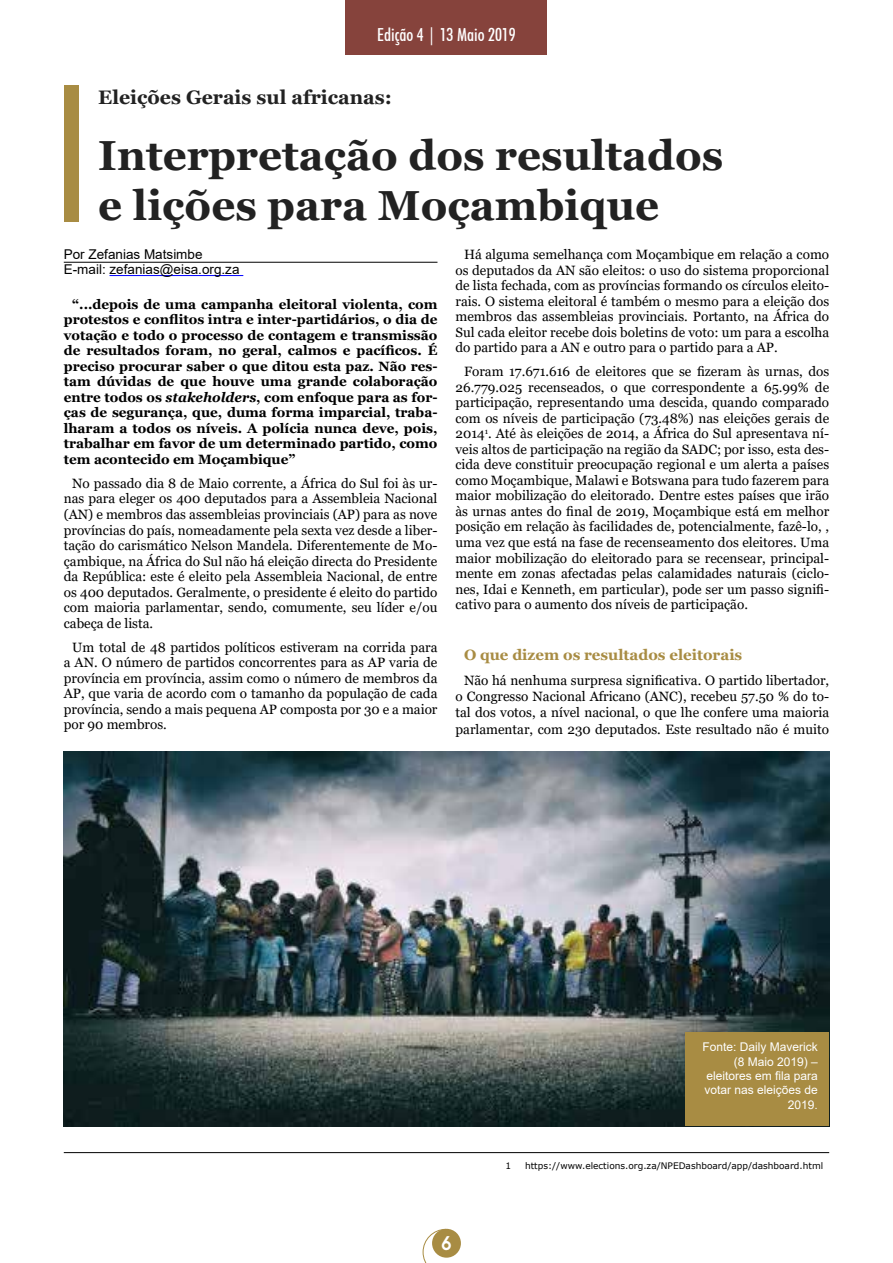
<style>
.page{position:relative;width:893px;height:1263px;background:#fff}
.page>*{position:absolute;margin:0;border:0;box-sizing:border-box;transform-origin:0 0}
.t1{font:700 42px/50.4px "Georgia";color:#222}
.t2{font:700 19.5px "Georgia";color:#222}
.t3{font:500 condensed 18px "Futura BT";color:#fff}
.t4{font:700 18px "Arca Majora 3";color:#fff}
.t5{font:700 15px "Georgia";color:#a88c43}
.t6{font:13.5px/15.5px "Georgia";color:#000;text-align:justify}
.t7{font:700 13.5px/15.5px "Georgia";color:#000;text-align:justify}
.t8{font:13.5px/15.5px "Arial";color:#000}
.t9{font:12px/14.4px "Arial";color:#fff;text-align:right}
.t10{font:9px "Verdana";color:#000}
.s1{font-style:italic}
</style>
<div class="page">
<div style="left:345px;top:0;width:202px;height:54px;background:#86433c"></div>
<svg style="left:422px;top:1228px;width:39px;height:35px"></svg>
<hr style="left:110px;top:275px;width:133px;height:1px;background:#00f">
<div style="left:64px;top:85px;width:15px;height:136px;background:#a88c43"></div>
<img style="left:64px;top:751px;width:765px;height:375px">
<div style="left:685px;top:1032px;width:143px;height:93px;background:#a88c43"></div>
<hr style="left:64px;top:262px;width:373px;height:1px;background:#000">
<hr style="left:64px;top:1152px;width:765px;height:1px;background:#000">
<h3 class="t3" style="left:377px;top:23px;width:140px">Edição 4 | 13 Maio 2019</h3>
<h2 class="t2" style="left:98px;top:85px;width:295px">Eleições Gerais sul africanas:</h2>
<h1 class="t1" style="left:98px;top:130px;width:627px">Interpretação dos resultados e lições para Moçambique</h1>
<p class="t8" style="left:64px;top:246px;width:177px">Por Zefanias Matsimbe<br>E-mail: zefanias@eisa.org.za</p>
<p class="t7" style="left:64px;top:296px;width:375px;text-indent:9px">“...depois de uma campanha eleitoral violenta, com protestos e conflitos intra e inter-partidários, o dia de votação e todo o processo de contagem e transmissão de resultados foram, no geral, calmos e pacíficos. É preciso procurar saber o que ditou esta paz. Não res&shy;tam dúvidas de que houve uma grande colaboração entre todos os <span class="s1">stakeholders</span>, com enfoque para as for&shy;ças de segurança, que, duma forma imparcial, traba&shy;lharam a todos os níveis. A polícia nunca deve, pois, trabalhar em favor de um determinado partido, como tem acontecido em Moçambique”</p>
<p class="t6" style="left:64px;top:476px;width:375px;text-indent:9px">No passado dia 8 de Maio corrente, a África do Sul foi às ur&shy;nas para eleger os 400 deputados para a Assembleia Nacional (AN) e membros das assembleias provinciais (AP) para as nove províncias do país, nomeadamente pela sexta vez desde a liber&shy;tação do carismático Nelson Mandela. Diferentemente de Mo&shy;çambique, na África do Sul não há eleição directa do Presidente da República: este é eleito pela Assembleia Nacional, de entre os 400 deputados. Geralmente, o presidente é eleito do partido com maioria parlamentar, sendo, comumente, seu líder e/ou cabeça de lista.</p>
<p class="t6" style="left:64px;top:639px;width:375px;text-indent:9px">Um total de 48 partidos políticos estiveram na corrida para a AN. O número de partidos concorrentes para as AP varia de província em província, assim como o número de membros da AP, que varia de acordo com o tamanho da população de cada província, sendo a mais pequena AP composta por 30 e a maior por 90 membros.</p>
<p class="t6" style="left:455px;top:247px;width:375px;text-indent:9px">Há alguma semelhança com Moçambique em relação a como os deputados da AN são eleitos: o uso do sistema proporcional de lista fechada, com as províncias formando os círculos eleito&shy;rais. O sistema eleitoral é também o mesmo para a eleição dos membros das assembleias provinciais. Portanto, na África do Sul cada eleitor recebe dois boletins de voto: um para a escolha do partido para a AN e outro para o partido para a AP.</p>
<p class="t6" style="left:455px;top:364px;width:375px;text-indent:9px">Foram 17.671.616 de eleitores que se fizeram às urnas, dos 26.779.025 recenseados, o que correspondente a 65.99% de participação, representando uma descida, quando comparado com os níveis de participação (73.48%) nas eleições gerais de 2014<sup>1</sup>. Até às eleições de 2014, a África do Sul apresentava ní&shy;veis altos de participação na região da SADC; por isso, esta des&shy;cida deve constituir preocupação regional e um alerta a países como Moçambique, Malawi e Botswana para tudo fazerem para maior mobilização do eleitorado. Dentre estes países que irão às urnas antes do final de 2019, Moçambique está em melhor posição em relação às facilidades de, potencialmente, fazê-lo, , uma vez que está na fase de recenseamento dos eleitores. Uma maior mobilização do eleitorado para se recensear, principal&shy;mente em zonas afectadas pelas calamidades naturais (ciclo&shy;nes, Idai e Kenneth, em particular), pode ser um passo signifi&shy;cativo para o aumento dos níveis de participação.</p>
<p class="t5" style="left:464px;top:645px;width:280px">O que dizem os resultados eleitorais</p>
<p class="t6" style="left:455px;top:672px;width:375px;line-height:16.2px;text-indent:9px">Não há nenhuma surpresa significativa. O partido libertador, o Congresso Nacional Africano (ANC), recebeu 57.50 % do to&shy;tal dos votos, a nível nacional, o que lhe confere uma maioria parlamentar, com 230 deputados. Este resultado não é muito</p>
<p class="t9" style="left:702px;top:1039px;width:117px">Fonte: Daily Maverick (8 Maio 2019) – eleitores em fila para votar nas eleições de<br>2019.</p>
<p class="t10" style="left:505px;top:1160px;width:7px">1</p>
<p class="t10" style="left:525px;top:1160px;width:300px">https://www.elections.org.za/NPEDashboard/app/dashboard.html</p>
<h3 class="t4" style="left:441px;top:1227px;width:12px">6</h3>
</div>
